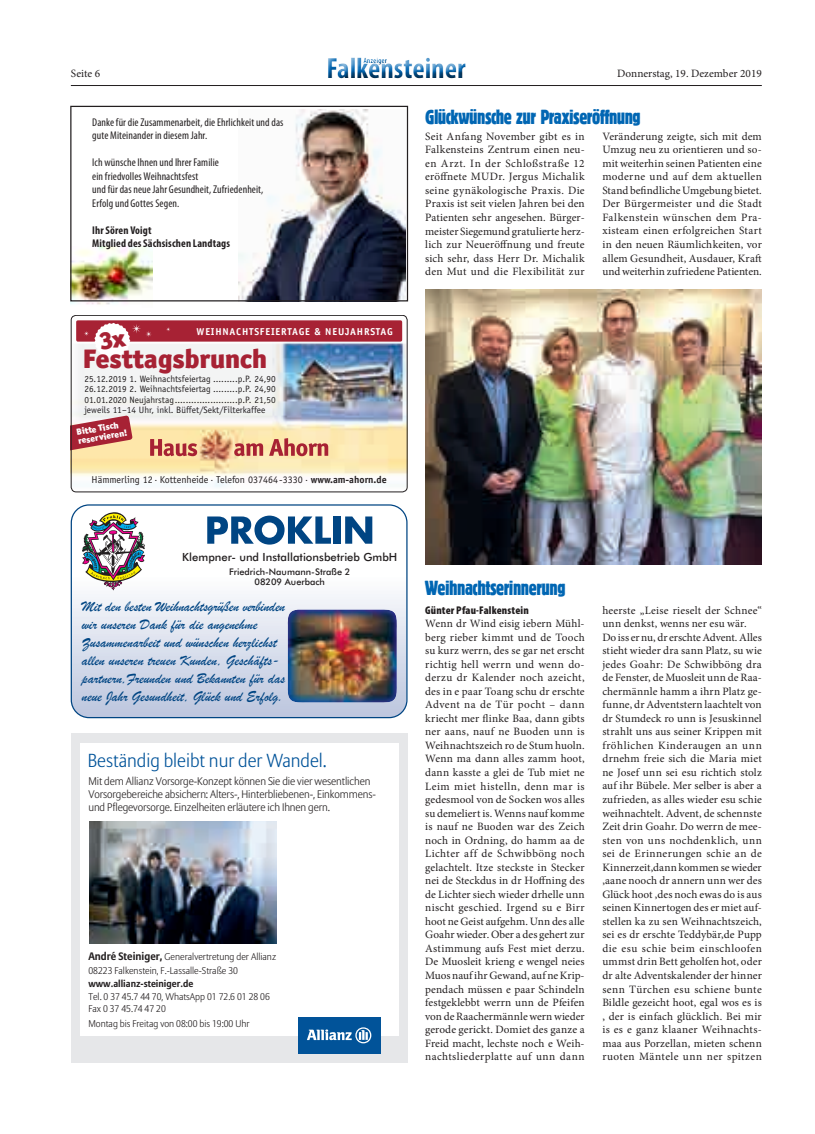
<style>
.page{position:relative;width:815px;height:1134px;background:#fff}
.page>*{position:absolute;margin:0;border:0;box-sizing:border-box;transform-origin:0 0}
.t1{font:700 condensed 29.38px "Myriad Pro";color:#0166b3}
.t2{font:900 26.88px "Officina Sans ITC Pro";letter-spacing:-.01em;color:#a72234}
.t3{font:21.25px "Block D Regu Extr Cond";letter-spacing:-.02em;color:#0166b3}
.t4{font:300 18.75px "Allianz Sans";color:#015399}
.t5{font:15px/18px "Brush Script";color:#004583}
.t6{font:11.25px/13.5px "Minion Pro";letter-spacing:.015em;color:#231f20;text-align:justify}
.t7{font:condensed 11.25px/13.5px "Myriad Pro";letter-spacing:.005em;color:#231f20}
.t8{font:700 condensed 11.25px/13.5px "Myriad Pro";letter-spacing:.01em;color:#231f20}
.t9{font:500 11.25px "Futura BT";color:#231f20}
.t10{font:900 condensed 11.25px "Myriad Pro";letter-spacing:.015em;color:#231f20}
.t11{font:300 11px/13.1px "Allianz Sans";letter-spacing:-.01em;color:#231f20}
.t12{font:10px "Officina Sans";color:#231f20}
.t13{font:700 10px "Officina Sans";letter-spacing:.08em;color:#fff}
.t14{font:300 9.75px/14px "Allianz Sans";color:#231f20}
.t15{font:700 9.75px "Allianz Sans";color:#231f20}
.t16{font:9.25px/10.4px "Officina Sans";color:#231f20;text-align:justify}
.t17{font:500 9.12px/10.8px "Futura BT";color:#231f20;text-align:center}
.t18{font:900 9px/9px "Officina Sans ITC Pro";color:#fff}
.t19{font:700 condensed 7.75px "Myriad Pro";color:#0166b3}
.s1{font-weight:700}
.s2{font-weight:700;font-size:10.75px}
</style>
<div class="page">
<hr style="left:71px;top:85px;width:691px;height:1px;background:#231f20">
<div style="left:317px;top:48px;width:161px;height:39px;background:#fff"></div>
<div style="left:321px;top:52px;width:154px;height:35px;background:#231f20;opacity:.75"></div>
<svg style="left:71px;top:590px;width:335px;height:128px"></svg>
<div style="left:71px;top:504px;width:337px;height:214px;border:1px solid #004583;border-radius:18px"></div>
<svg style="left:82px;top:512px;width:63px;height:78px"></svg>
<svg style="left:207px;top:516px;width:124px;height:29px"></svg>
<div style="left:333px;top:516px;width:7px;height:28px;background:#004583"></div>
<svg style="left:345px;top:516px;width:27px;height:28px"></svg>
<img style="left:288px;top:609px;width:109px;height:94px">
<img style="left:71px;top:247px;width:81px;height:58px">
<img style="left:239px;top:110px;width:166px;height:189px">
<div style="left:70px;top:106px;width:338px;height:195px;border:1px solid #231f20"></div>
<img style="left:71px;top:315px;width:336px;height:177px">
<svg style="left:150px;top:438px;width:178px;height:18px;background:#d59075"></svg>
<svg style="left:73px;top:415px;width:60px;height:37px;background:#c46a68"></svg>
<div style="left:76px;top:320px;width:326px;height:22px;background:#a72234;border-radius:2px"></div>
<div style="left:71px;top:315px;width:336px;height:177px;border:1px solid #231f20;border-radius:5px"></div>
<div style="left:71px;top:734px;width:337px;height:329px;background:#e6e7e9"></div>
<div style="left:80px;top:743px;width:319px;height:293px;background:#fff"></div>
<div style="left:298px;top:1017px;width:82px;height:37px;background:#015399"></div>
<svg style="left:307px;top:1027px;width:64px;height:16px"></svg>
<img style="left:89px;top:821px;width:187px;height:122px">
<img style="left:425px;top:289px;width:337px;height:276px">
<svg style="left:84px;top:323px;width:68px;height:35px"></svg>
<p class="t19" style="left:363px;top:56px;width:25px">Anzeiger</p>
<h1 class="t1" style="left:326px;top:50px;width:141px">Falkensteiner</h1>
<p class="t6" style="left:71px;top:67px;width:31px">Seite 6</p>
<p class="t6" style="left:617px;top:67px;width:146px">Donnerstag, 19. Dezember 2019</p>
<p class="t7" style="left:92px;top:115px;width:193px">Danke für die Zusammenarbeit, die Ehrlichkeit und das gute Miteinander in diesem Jahr.</p>
<p class="t7" style="left:92px;top:156px;width:173px">Ich wünsche Ihnen und Ihrer Familie<br>ein friedvolles Weihnachtsfest<br>und für das neue Jahr Gesundheit, Zufriedenheit, Erfolg und Gottes Segen.</p>
<p class="t8" style="left:92px;top:223px;width:139px">Ihr Sören Voigt<br>Mitglied des Sächsischen Landtags</p>
<p class="t13" style="left:197px;top:325px;width:198px">WEIHNACHTSFEIERTAGE &amp; NEUJAHRSTAG</p>
<h2 class="t2" style="left:83px;top:341px;width:186px">Festtagsbrunch</h2>
<p class="t16" style="left:84px;top:374px;width:193px">25.12.2019 1. Weihnachtsfeiertag .........p.P. 24,90<br>26.12.2019 2. Weihnachtsfeiertag .........p.P. 24,90<br>01.01.2020 Neujahrstag.......................p.P. 21,50 jeweils 11–14 Uhr, inkl. Büffet/Sekt/Filterkaffee</p>
<p class="t18" style="left:76px;top:428px;width:51px;rotate:-10deg">Bitte Tisch reservieren!</p>
<p class="t12" style="left:92px;top:474px;width:297px">Hämmerling 12 · Kottenheide · Telefon 037464-3330 · <span class="s1">www.am-ahorn.de</span></p>
<p class="t9" style="left:182px;top:550px;width:217px">Klempner- und Installationsbetrieb GmbH</p>
<p class="t17" style="left:229px;top:566px;width:123px">Friedrich-Naumann-Straße 2<br>08209 Auerbach</p>
<p class="t5" style="left:82px;top:597px;width:205px">Mit den besten Weihnachtsgrüßen verbinden wir unseren Dank für die angenehme Zusammenarbeit und wünschen herzlichst allen unseren treuen Kunden, Geschäfts&shy;partnern,Freunden und Bekannten für das neue Jahr Gesundheit, Glück und Erfolg.</p>
<h3 class="t4" style="left:88px;top:750px;width:240px">Beständig bleibt nur der Wandel.</h3>
<p class="t11" style="left:88px;top:775px;width:289px">Mit dem Allianz Vorsorge-Konzept können Sie die vier wesentlichen<br>Vorsorgebereiche absichern: Alters-, Hinterbliebenen-, Einkommens&shy;und Pflegevorsorge. Einzelheiten erläutere ich Ihnen gern.</p>
<p class="t14" style="left:88px;top:950px;width:189px"><span class="s2">André Steiniger,</span> Generalvertretung der Allianz<br>08223 Falkenstein, F.-Lassalle-Straße 30</p>
<p class="t15" style="left:88px;top:977px;width:106px">www.allianz-steiniger.de</p>
<p class="t14" style="left:88px;top:991px;width:183px;line-height:11.6px">Tel. 0 37 45.7 44 70, WhatsApp 01 72.6 01 28 06<br>Fax 0 37 45.74 47 20</p>
<p class="t14" style="left:88px;top:1017px;width:163px">Montag bis Freitag von 08:00 bis 19:00 Uhr</p>
<h3 class="t3" style="left:425px;top:106px;width:217px">Glückwünsche zur Praxiseröffnung</h3>
<p class="t6" style="left:425px;top:129px;width:161px">Seit Anfang November gibt es in Falkensteins Zentrum einen neu&shy;en Arzt. In der Schloßstraße 12 eröffnete MUDr. Jergus Michalik seine gynäkologische Praxis. Die Praxis ist seit vielen Jahren bei den Patienten sehr angesehen. Bürger&shy;meister Siegemund gratulierte herz&shy;lich zur Neueröffnung und freute sich sehr, dass Herr Dr. Michalik den Mut und die Flexibilität zur</p>
<p class="t6" style="left:602px;top:129px;width:161px">Veränderung zeigte, sich mit dem Umzug neu zu orientieren und so&shy;mit weiterhin seinen Patienten eine moderne und auf dem aktuellen Stand befindliche Umgebung bietet.<br>Der Bürgermeister und die Stadt Falkenstein wünschen dem Pra&shy;xisteam einen erfolgreichen Start in den neuen Räumlichkeiten, vor allem Gesundheit, Ausdauer, Kraft und weiterhin zufriedene Patienten.</p>
<h3 class="t3" style="left:425px;top:578px;width:142px">Weihnachtserinnerung</h3>
<p class="t10" style="left:425px;top:603px;width:105px">Günter Pfau-Falkenstein</p>
<p class="t6" style="left:425px;top:617px;width:161px">Wenn dr Wind eisig iebern Mühl&shy;berg rieber kimmt und de Tooch su kurz werrn, des se gar net erscht richtig hell werrn und wenn do&shy;derzu dr Kalender noch azeicht, des in e paar Toang schu dr erschte Advent na de Tür pocht – dann kriecht mer flinke Baa, dann gibts ner aans, nauf ne Buoden unn is Weihnachtszeich ro de Stum huoln.<br>Wenn ma dann alles zamm hoot, dann kasste a glei de Tub miet ne Leim miet histelln, denn mar is gedesmool von de Socken wos alles su demeliert is. Wenns nauf komme is nauf ne Buoden war des Zeich noch in Ordning, do hamm aa de Lichter aff de Schwibböng noch gelachtelt. Itze steckste in Stecker nei de Steckdus in dr Hoffning des de Lichter siech wieder drhelle unn nischt geschied. Irgend su e Birr hoot ne Geist aufgehm. Unn des alle Goahr wieder. Ober a des gehert zur Astimmung aufs Fest miet derzu.<br>De Muosleit krieng e wengel neies Muos nauf ihr Gewand, auf ne Krip&shy;pendach müssen e paar Schindeln festgeklebbt werrn unn de Pfeifen von de Raachermännle wern wieder gerode gerickt. Domiet des ganze a Freid macht, lechste noch e Weih&shy;nachtsliederplatte auf unn dann</p>
<p class="t6" style="left:602px;top:603px;width:161px;text-align:left">heerste „Leise rieselt der Schnee“ unn denkst, wenns ner esu wär.<br>Do iss er nu, dr erschte Advent. Alles stieht wieder dra sann Platz, su wie jedes Goahr: De Schwibböng dra de Fenster, de Muosleit unn de Raa&shy;chermännle hamm a ihrn Platz ge&shy;funne, dr Adventstern laachtelt von dr Stumdeck ro unn is Jesuskinnel strahlt uns aus seiner Krippen mit fröhlichen Kinderaugen an unn drnehm freie sich die Maria miet ne Josef unn sei esu richtich stolz auf ihr Bübele. Mer selber is aber a zufrieden, as alles wieder esu schie weihnachtelt. Advent, de schennste Zeit drin Goahr. Do werrn de mee&shy;sten von uns nochdenklich, unn sei de Erinnerungen schie an de Kinnerzeit,dann kommen se wieder ,aane nooch dr annern unn wer des Glück hoot ,des noch ewas do is aus seinen Kinnertogen des er miet auf&shy;stellen ka zu sen Weihnachtszeich, sei es dr erschte Teddybär,de Pupp die esu schie beim einschloofen ummst drin Bett geholfen hot, oder dr alte Adventskalender der hinner senn Türchen esu schiene bunte Bildle gezeicht hoot, egal wos es is , der is einfach glücklich. Bei mir is es e ganz klaaner Weihnachts&shy;maa aus Porzellan, mieten schenn ruoten Mäntele unn ner spitzen</p>
</div>
